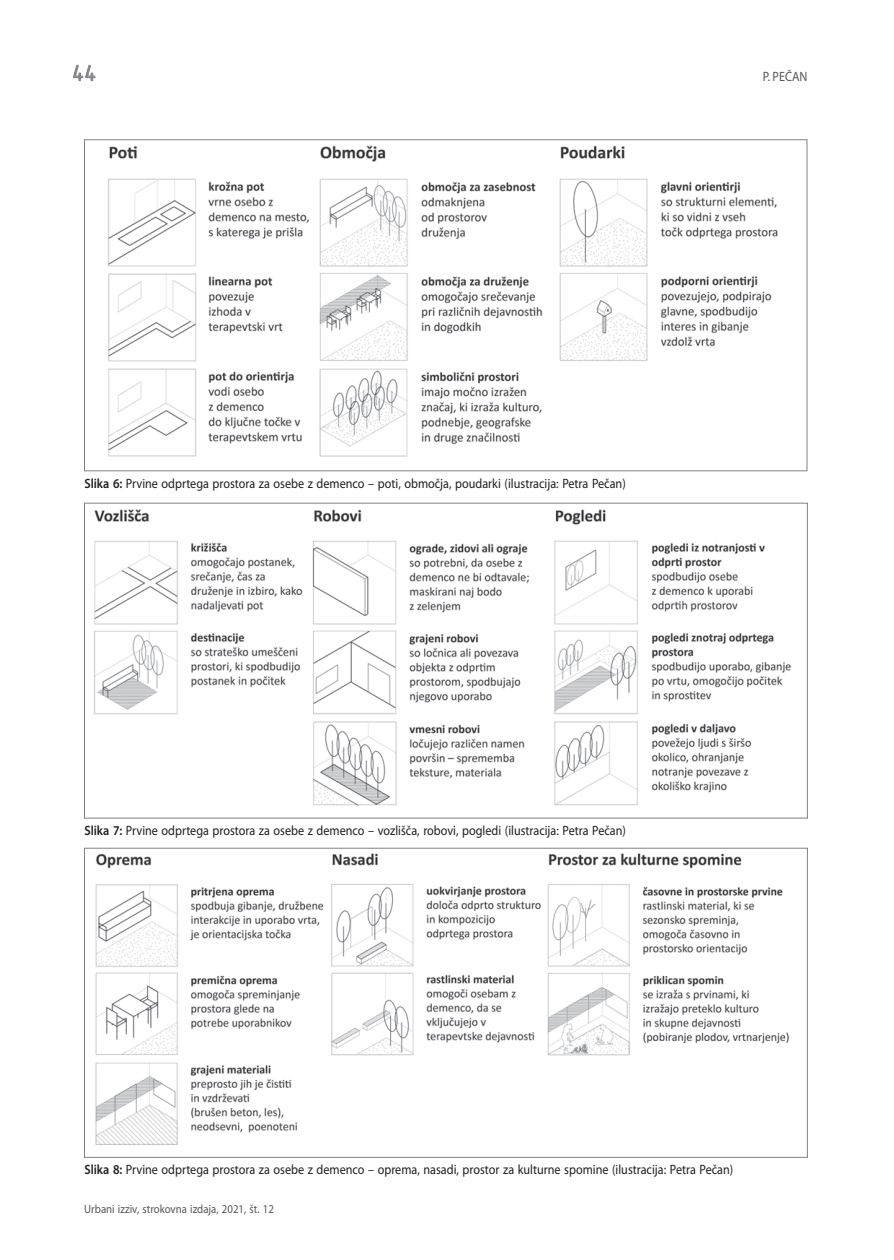
<style>
.page{position:relative;width:894px;height:1260px;background:#fff}
.page>*{position:absolute;margin:0;border:0;box-sizing:border-box;transform-origin:0 0}
.t1{font:24px "ISOCTEUR";color:#808285}
.t2{font:13.5px "Myriad Pro";color:#231f20;scale:.9 1}
.t3{font:13.5px "Myriad Pro";color:#57585a;scale:.9 1}
.t4{font:12px "Myriad Pro";color:#57585a;scale:.9 1}
.s1{font-weight:600}
</style>
<div class="page">
<svg style="left:73px;top:64px;width:23px;height:17px"></svg>
<img style="left:108px;top:145px;width:670px;height:312px">
<img style="left:94px;top:509px;width:697px;height:297px">
<img style="left:95px;top:853px;width:694px;height:292px">
<h1 class="t1" style="left:70px;top:57px;width:31px">44</h1>
<p class="t3" style="left:762px;top:69px;width:51px">P. PEČAN</p>
<p class="t2" style="left:84px;top:476px;width:603px"><span class="s1">Slika 6:</span> Prvine odprtega prostora za osebe z demenco – poti, območja, poudarki (ilustracija: Petra Pečan)</p>
<p class="t2" style="left:84px;top:823px;width:603px"><span class="s1">Slika 7:</span> Prvine odprtega prostora za osebe z demenco – vozlišča, robovi, pogledi (ilustracija: Petra Pečan)</p>
<p class="t2" style="left:84px;top:1162px;width:722px"><span class="s1">Slika 8:</span> Prvine odprtega prostora za osebe z demenco – oprema, nasadi, prostor za kulturne spomine (ilustracija: Petra Pečan)</p>
<p class="t4" style="left:84px;top:1202px;width:212px">Urbani izziv, strokovna izdaja, 2021, št. 12</p>
</div>
